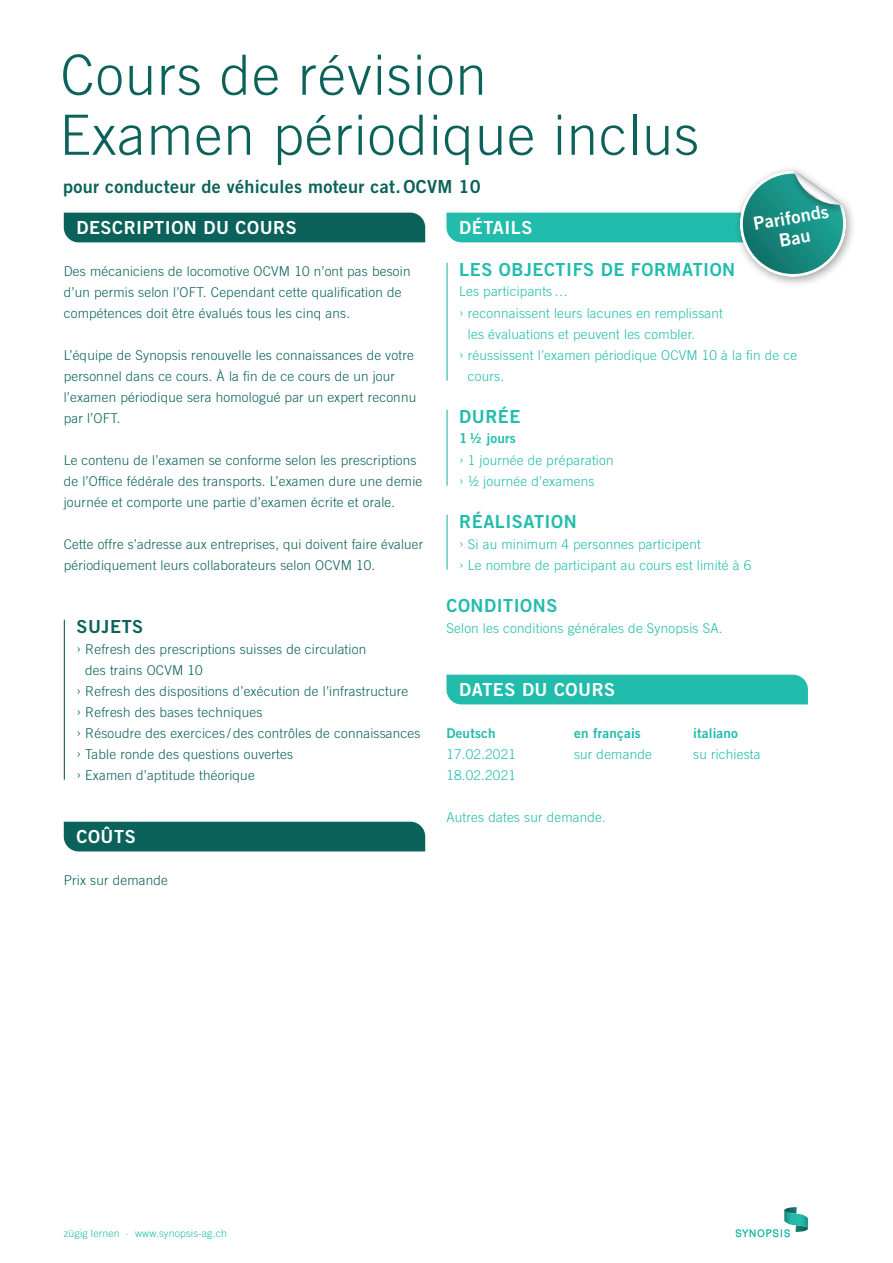
<style>
.page{position:relative;width:893px;height:1263px;background:#fff}
.page>*{position:absolute;margin:0;border:0;box-sizing:border-box;transform-origin:0 0}
.t1{font:300 55.5px/60px "Trade Gothic LT";letter-spacing:.025em;color:#0a625a}
.t2{font:18px/21px "Trade Gothic LT Bold Two";letter-spacing:.03em;color:#fff;text-align:center}
.t3{font:18px "Trade Gothic LT Bold Two";letter-spacing:.03em;color:#22bcac}
.t4{font:18px "Trade Gothic LT Bold Two";letter-spacing:.015em;color:#0a625a}
.t5{font:300 13.5px/21px "Trade Gothic LT";letter-spacing:.015em;color:#0a625a}
.t6{font:300 13.5px/21px "Trade Gothic LT";letter-spacing:.015em;color:#22bcac}
.t7{font:13.5px "Trade Gothic LT Bold Two";letter-spacing:.015em;color:#22bcac}
.t8{font:300 10.5px "Trade Gothic LT";letter-spacing:.015em;color:#22bcac}
</style>
<div class="page">
<svg style="left:736px;top:1207px;width:72px;height:30px"></svg>
<div style="left:64px;top:213px;width:361px;height:29px;background:#0a625a"></div>
<div style="left:64px;top:822px;width:361px;height:29px;background:#0a625a"></div>
<div style="left:446px;top:675px;width:362px;height:29px;background:#22bcac"></div>
<hr style="left:64px;top:620px;width:1px;height:160px;background:#0a625a">
<hr style="left:446px;top:410px;width:2px;height:76px;background:#22bcac">
<hr style="left:446px;top:515px;width:2px;height:55px;background:#22bcac">
<hr style="left:446px;top:263px;width:2px;height:118px;background:#22bcac">
<div style="left:733px;top:164px;width:124px;height:124px;background:#231f20;opacity:.4"></div>
<svg style="left:446px;top:171px;width:403px;height:109px"></svg>
<h1 class="t1" style="left:60px;top:44px;width:641px">Cours de révision<br>Examen périodique inclus</h1>
<h2 class="t4" style="left:63px;top:175px;width:419px">pour conducteur de véhicules moteur cat.OCVM 10</h2>
<h2 class="t2" style="left:77px;top:216px;width:222px">DESCRIPTION DU COURS</h2>
<p class="t5" style="left:64px;top:260px;width:348px">Des mécaniciens de locomotive OCVM 10 n’ont pas besoin d’un permis selon l’OFT. Cependant cette qualification de compétences doit être évalués tous les cinq ans.</p>
<p class="t5" style="left:64px;top:344px;width:354px">L’équipe de Synopsis renouvelle les connaissances de votre personnel dans ce cours. À la fin de ce cours de un jour l’examen périodique sera homologué par un expert reconnu par l’OFT.</p>
<p class="t5" style="left:64px;top:449px;width:360px">Le contenu de l’examen se conforme selon les prescriptions de l’Office fédérale des transports. L’examen dure une demie journée et comporte une partie d’examen écrite et orale.</p>
<p class="t5" style="left:64px;top:533px;width:361px">Cette offre s’adresse aux entreprises, qui doivent faire évaluer périodiquement leurs collaborateurs selon OCVM 10.</p>
<h2 class="t4" style="left:77px;top:615px;width:68px">SUJETS</h2>
<p class="t5" style="left:77px;top:638px;width:291px">› Refresh des prescriptions suisses de circulation</p>
<p class="t5" style="left:85px;top:659px;width:119px">des trains OCVM 10</p>
<p class="t5" style="left:77px;top:680px;width:333px">› Refresh des dispositions d’exécution de l’infrastructure</p>
<p class="t5" style="left:77px;top:701px;width:187px">› Refresh des bases techniques</p>
<p class="t5" style="left:77px;top:722px;width:345px">› Résoudre des exercices / des contrôles de connaissances</p>
<p class="t5" style="left:77px;top:743px;width:218px">› Table ronde des questions ouvertes</p>
<p class="t5" style="left:77px;top:764px;width:180px">› Examen d’aptitude théorique</p>
<h2 class="t2" style="left:77px;top:825px;width:61px">COÛTS</h2>
<p class="t5" style="left:64px;top:869px;width:106px">Prix sur demande</p>
<h2 class="t2" style="left:752px;top:213px;width:78px;rotate:-10deg">Parifonds<br>Bau</h2>
<h2 class="t2" style="left:459px;top:216px;width:75px">DÉTAILS</h2>
<h2 class="t3" style="left:459px;top:258px;width:278px">LES OBJECTIFS DE FORMATION</h2>
<p class="t6" style="left:459px;top:280px;width:110px">Les participants…</p>
<p class="t6" style="left:459px;top:302px;width:265px">› reconnaissent leurs lacunes en remplissant</p>
<p class="t6" style="left:468px;top:323px;width:229px">les évaluations et peuvent les combler.</p>
<p class="t6" style="left:459px;top:344px;width:339px">› réussissent l’examen périodique OCVM 10 à la fin de ce</p>
<p class="t6" style="left:468px;top:365px;width:38px">cours.</p>
<h2 class="t3" style="left:459px;top:405px;width:63px">DURÉE</h2>
<p class="t7" style="left:459px;top:429px;width:58px">1 ½ jours</p>
<p class="t6" style="left:459px;top:449px;width:156px">› 1 journée de préparation › ½ journée d’examens</p>
<h2 class="t3" style="left:459px;top:510px;width:119px">RÉALISATION</h2>
<p class="t6" style="left:459px;top:533px;width:293px">› Si au minimum 4 personnes participent<br>› Le nombre de participant au cours est limité à 6</p>
<h2 class="t3" style="left:446px;top:594px;width:112px">CONDITIONS</h2>
<p class="t6" style="left:446px;top:617px;width:278px">Selon les conditions générales de Synopsis SA.</p>
<h2 class="t2" style="left:459px;top:678px;width:158px">DATES DU COURS</h2>
<p class="t7" style="left:446px;top:724px;width:51px">Deutsch</p>
<p class="t7" style="left:574px;top:724px;width:68px">en français</p>
<p class="t7" style="left:693px;top:724px;width:46px">italiano</p>
<p class="t6" style="left:446px;top:743px;width:71px">17.02.2021</p>
<p class="t6" style="left:574px;top:743px;width:79px">sur demande</p>
<p class="t6" style="left:693px;top:743px;width:69px">su richiesta</p>
<p class="t6" style="left:446px;top:764px;width:71px">18.02.2021</p>
<p class="t6" style="left:446px;top:806px;width:161px">Autres dates sur demande.</p>
<p class="t8" style="left:64px;top:1227px;width:165px">zügig lernen · www.synopsis-ag.ch</p>
</div>
